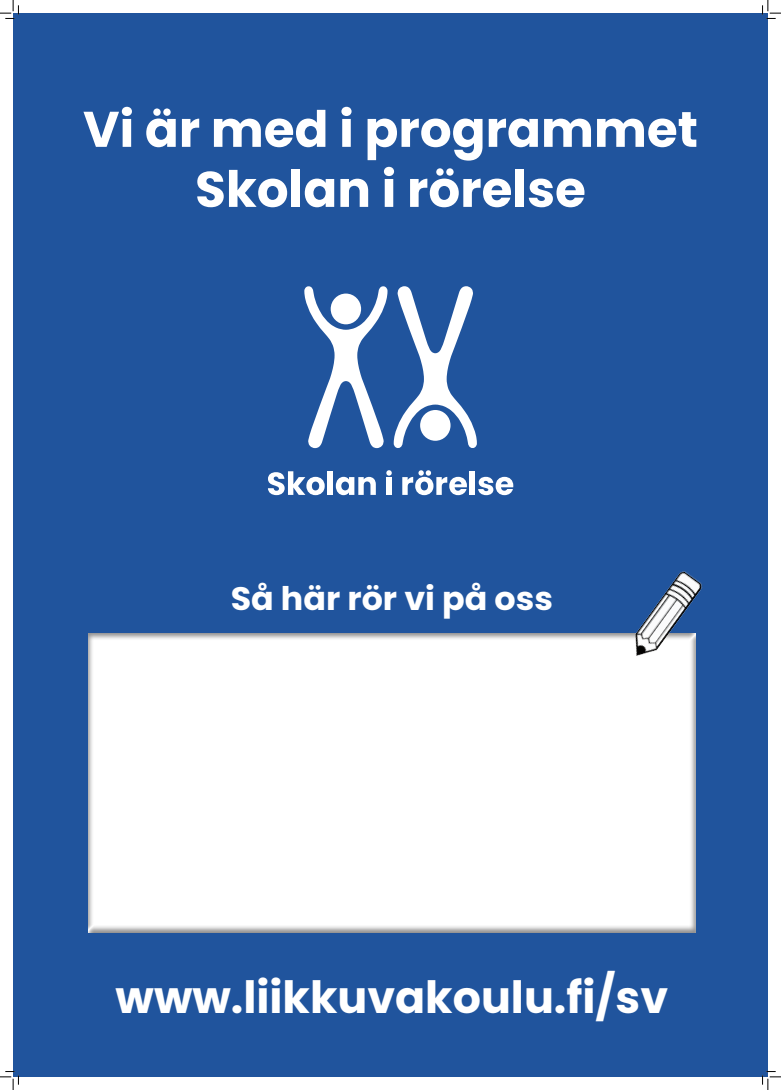
<style>
.page{position:relative;width:781px;height:1090px;background:#fff}
.page>*{position:absolute;margin:0;border:0;box-sizing:border-box;transform-origin:0 0}
.t1{font:700 50px/60px "Poppins";color:#fff;text-align:center}
.t2{font:700 44.38px "Poppins";color:#fff}
.t3{font:700 32.5px "Poppins";color:#fff}
</style>
<div class="page">
<div style="left:13px;top:13px;width:755px;height:1063px;background:#20549d"></div>
<svg style="left:304px;top:286px;width:84px;height:162px"></svg>
<svg style="left:394px;top:286px;width:83px;height:162px"></svg>
<svg style="left:268px;top:471px;width:57px;height:24px"></svg>
<div style="left:328px;top:471px;width:5px;height:24px;background:#fff"></div>
<svg style="left:336px;top:477px;width:40px;height:18px"></svg>
<svg style="left:402px;top:470px;width:65px;height:25px"></svg>
<div style="left:470px;top:471px;width:5px;height:24px;background:#fff"></div>
<svg style="left:478px;top:477px;width:35px;height:18px"></svg>
<div style="left:386px;top:477px;width:6px;height:18px;background:#fff"></div>
<svg style="left:386px;top:470px;width:6px;height:5px"></svg>
<div style="left:87px;top:631px;width:609px;height:301px;background:#fff"></div>
<img style="left:601px;top:571px;width:101px;height:108px">
<svg style="left:0;top:0;width:19px;height:19px"></svg>
<svg style="left:0;top:1071px;width:19px;height:18px"></svg>
<svg style="left:762px;top:0;width:19px;height:19px"></svg>
<svg style="left:762px;top:1071px;width:19px;height:18px"></svg>
<p class="t1" style="left:83px;top:100px;width:616px">Vi är med i programmet<br>Skolan i rörelse</p>
<p class="t3" style="left:231px;top:579px;width:324px">Så här rör vi på oss</p>
<p class="t2" style="left:116px;top:971px;width:554px">www.liikkuvakoulu.fi/sv</p>
</div>
